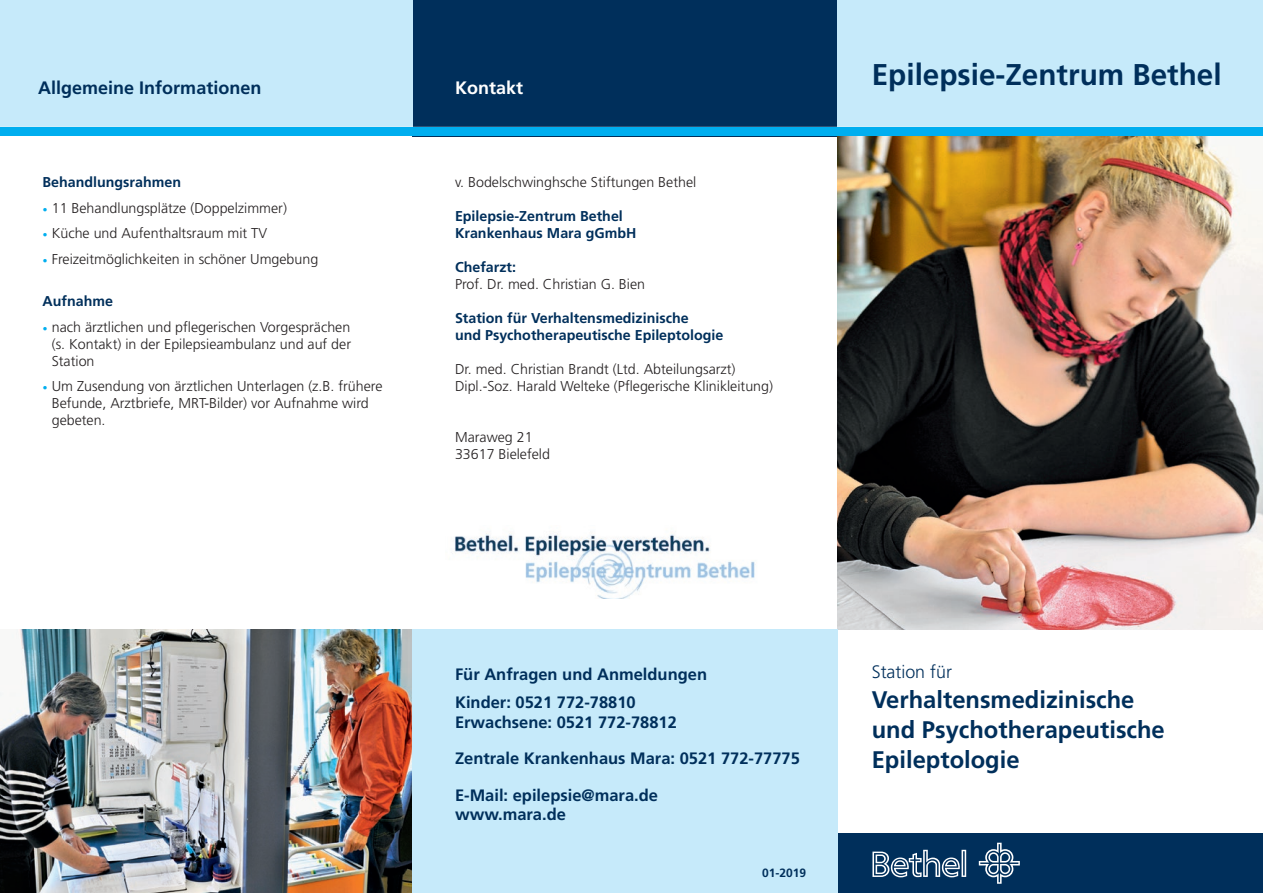
<style>
.page{position:relative;width:1263px;height:893px;background:#fff}
.page>*{position:absolute;margin:0;border:0;box-sizing:border-box;transform-origin:0 0}
.t1{font:700 30px "Frutiger";color:#002f5b}
.t2{font:700 24px/30px "Frutiger";color:#002f5b}
.t3{font:700 18px "Frutiger";color:#002f5b}
.t4{font:300 18px "Frutiger";color:#002f5b}
.t5{font:700 18px "Frutiger";color:#fff}
.t6{font:700 16.5px/28px "Frutiger";color:#002f5b}
.t7{font:300 14.25px/17px "Frutiger";color:#231f20}
.t8{font:700 14.25px/17px "Frutiger";color:#002f5b}
.t9{font:700 12px "Frutiger";color:#002f5b}
.s1{font-weight:700;color:#002f5b}
.s2{font-weight:900;color:#00aeef}
</style>
<div class="page">
<div style="left:838px;top:833px;width:425px;height:60px;background:#002f5b"></div>
<svg style="left:979px;top:843px;width:41px;height:41px"></svg>
<svg style="left:872px;top:850px;width:94px;height:27px"></svg>
<div style="left:412px;top:0;width:426px;height:136px;background:#002f5b"></div>
<div style="left:838px;top:0;width:425px;height:136px;background:#c6eafa"></div>
<div style="left:0;top:0;width:412px;height:133px;background:#c6eafa"></div>
<hr style="left:0;top:127px;width:1263px;height:1px;background:#fff">
<div style="left:0;top:128px;width:1263px;height:8px;background:#00aeef"></div>
<img style="left:0;top:629px;width:412px;height:264px">
<img style="left:838px;top:136px;width:425px;height:493px">
<div style="left:412px;top:629px;width:426px;height:264px;background:#c6eafa"></div>
<img style="left:454px;top:531px;width:301px;height:67px">
<p class="t3" style="left:38px;top:77px;width:225px">Allgemeine Informationen</p>
<p class="t7" style="left:43px;top:169px;width:277px;line-height:25.5px"><span class="s1">Behandlungsrahmen<br></span><span class="s2">·</span> 11 Behandlungsplätze (Doppelzimmer)<br><span class="s2">·</span> Küche und Aufenthaltsraum mit TV<br><span class="s2">·</span> Freizeitmöglichkeiten in schöner Umgebung</p>
<p class="t7" style="left:43px;top:288px;width:309px;line-height:25.5px"><span class="s1">Aufnahme<br></span><span class="s2">·</span> nach ärztlichen und pflegerischen Vorgesprächen</p>
<p class="t7" style="left:52px;top:335px;width:301px">(s. Kontakt) in der Epilepsieambulanz und auf der<br>Station</p>
<p class="t7" style="left:52px;top:378px;width:332px;text-indent:-9px"><span class="s2">·</span> Um Zusendung von ärztlichen Unterlagen (z.B. frühere<br>Befunde, Arztbriefe, MRT-Bilder) vor Aufnahme wird gebeten.</p>
<p class="t5" style="left:455px;top:77px;width:70px">Kontakt</p>
<p class="t7" style="left:455px;top:174px;width:243px">v. Bodelschwinghsche Stiftungen Bethel</p>
<p class="t8" style="left:455px;top:208px;width:183px">Epilepsie-Zentrum Bethel<br>Krankenhaus Mara gGmbH</p>
<p class="t8" style="left:455px;top:259px;width:62px">Chefarzt:</p>
<p class="t7" style="left:455px;top:276px;width:192px">Prof. Dr. med. Christian G. Bien</p>
<p class="t8" style="left:455px;top:310px;width:270px">Station für Verhaltensmedizinische<br>und Psychotherapeutische Epileptologie</p>
<p class="t7" style="left:455px;top:361px;width:320px">Dr. med. Christian Brandt (Ltd. Abteilungsarzt)<br>Dipl.-Soz. Harald Welteke (Pflegerische Klinikleitung)</p>
<p class="t7" style="left:455px;top:429px;width:97px">Maraweg 21<br>33617 Bielefeld</p>
<h1 class="t1" style="left:872px;top:57px;width:351px">Epilepsie-Zentrum Bethel</h1>
<p class="t6" style="left:455px;top:660px;width:254px">Für Anfragen und Anmeldungen<br>Kinder: 0521 772-78810</p>
<p class="t6" style="left:455px;top:708px;width:223px">Erwachsene: 0521 772-78812</p>
<p class="t6" style="left:455px;top:744px;width:346px">Zentrale Krankenhaus Mara: 0521 772-77775</p>
<p class="t6" style="left:455px;top:785px;width:205px;line-height:19.5px">E-Mail: epilepsie@mara.de www.mara.de</p>
<p class="t9" style="left:762px;top:866px;width:46px">01-2019</p>
<p class="t4" style="left:872px;top:662px;width:82px">Station für</p>
<h2 class="t2" style="left:872px;top:684px;width:295px">Verhaltensmedizinische und Psychotherapeutische<br>Epileptologie</h2>
</div>
